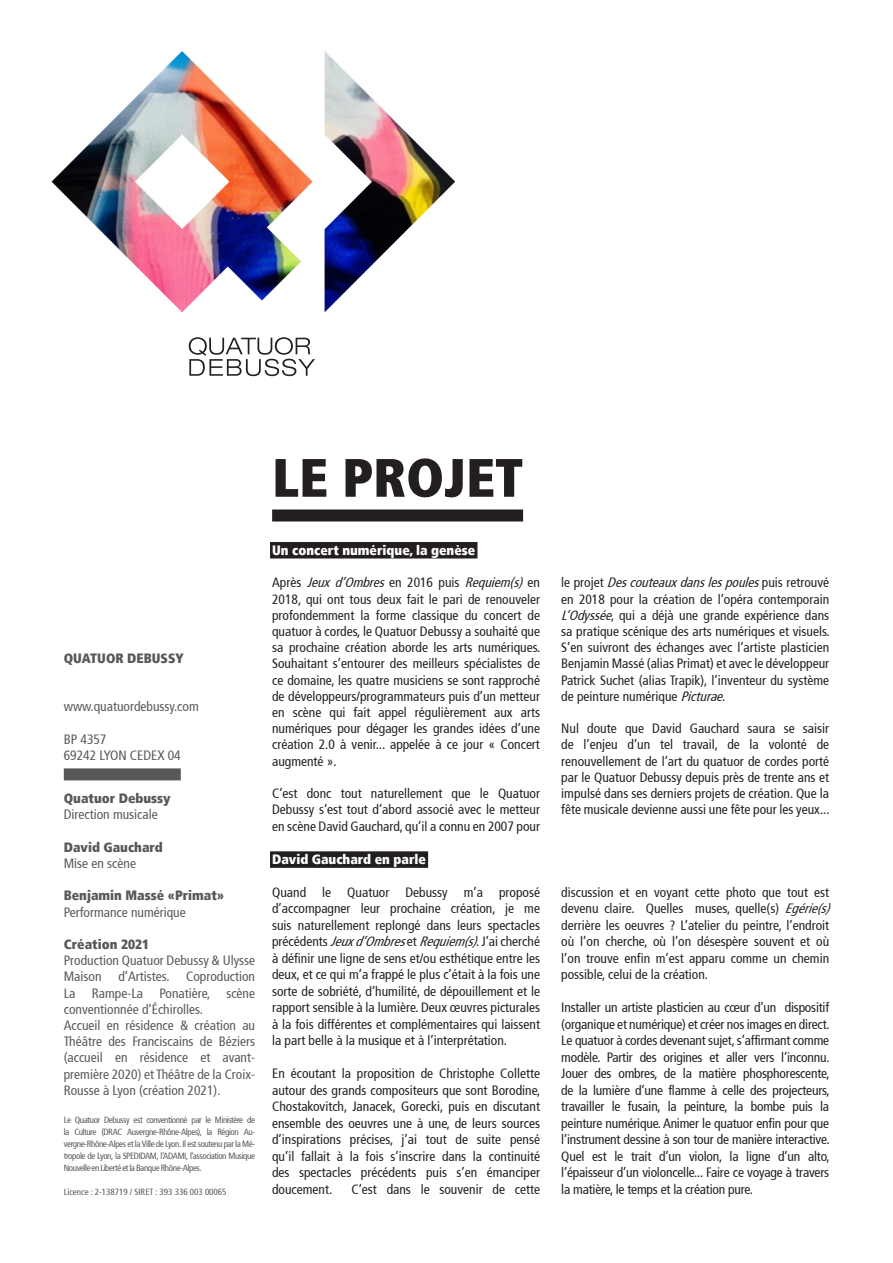
<style>
.page{position:relative;width:893px;height:1263px;background:#fff}
.page>*{position:absolute;margin:0;border:0;box-sizing:border-box;transform-origin:0 0}
.t1{font:54px "Frutiger 87 Cond Extra Blk";color:#231f20}
.t2{font:condensed 13.5px/16.5px "Frutiger 57";color:#231f20;text-align:justify}
.t3{font:condensed 13.5px/16.2px "Frutiger 57";color:#57585a;text-align:justify}
.t4{font:13.5px "Frutiger 87 Cond Extra Blk";color:#57585a}
.t5{font:13.5px "Frutiger 87 Cond Extra Blk";color:#fff}
.t6{font:condensed 9px/12px "Frutiger 57";letter-spacing:-.045em;color:#57585a;text-align:justify}
.t7{font:condensed 9px "Frutiger 57";color:#57585a}
.s1{font-style:italic}
</style>
<div class="page">
<div style="left:64px;top:768px;width:117px;height:12px;background:#57585a"></div>
<svg style="left:189px;top:337px;width:126px;height:39px"></svg>
<div style="left:272px;top:509px;width:251px;height:12px;background:#231f20"></div>
<div style="left:270px;top:542px;width:207px;height:16px;background:#231f20"></div>
<div style="left:270px;top:851px;width:158px;height:17px;background:#231f20"></div>
<img style="left:51px;top:51px;width:404px;height:261px">
<p class="t1" style="left:272px;top:445px;width:252px">LE PROJET</p>
<p class="t4" style="left:64px;top:650px;width:122px">QUATUOR DEBUSSY</p>
<p class="t3" style="left:64px;top:699px;width:136px">www.quatuordebussy.com</p>
<p class="t3" style="left:64px;top:731px;width:44px">BP 4357</p>
<p class="t3" style="left:64px;top:747px;width:119px">69242 LYON CEDEX 04</p>
<p class="t4" style="left:64px;top:790px;width:108px">Quatuor Debussy</p>
<p class="t3" style="left:64px;top:807px;width:95px">Direction musicale</p>
<p class="t4" style="left:64px;top:839px;width:101px">David Gauchard</p>
<p class="t3" style="left:64px;top:855px;width:74px">Mise en scène</p>
<p class="t4" style="left:64px;top:887px;width:162px">Benjamin Massé «Primat»</p>
<p class="t3" style="left:64px;top:904px;width:123px">Performance numérique</p>
<p class="t4" style="left:64px;top:936px;width:87px">Création 2021</p>
<p class="t3" style="left:64px;top:952px;width:193px">Production Quatuor Debussy &amp; Ulysse<br>Maison</p>
<p class="t3" style="left:64px;top:969px;width:193px;text-indent:55px">d’Artistes. Coproduction La Rampe-La Ponatière, scène conventionnée d’Échirolles.</p>
<p class="t3" style="left:64px;top:1017px;width:193px">Accueil en résidence &amp; création au Théâtre des Franciscains de Béziers (accueil en résidence et avant&shy;première 2020) et Théâtre de la Croix-Rousse à Lyon (création 2021).</p>
<p class="t6" style="left:64px;top:1114px;width:193px">Le Quatuor Debussy est conventionné par le Ministère de la Culture (DRAC Auvergne-Rhône-Alpes), la Région Au&shy;vergne-Rhône-Alpes et la Ville de Lyon. Il est soutenu par la Mé&shy;tropole de Lyon, la SPEDIDAM, l’ADAMI, l’association Musique Nouvelle en Liberté et la Banque Rhône-Alpes.</p>
<p class="t7" style="left:64px;top:1186px;width:164px">Licence : 2-138719 / SIRET : 393 336 003 00065</p>
<p class="t5" style="left:272px;top:542px;width:205px">Un concert numérique, la genèse</p>
<p class="t2" style="left:272px;top:575px;width:270px">A p r è s <span class="s1">Jeux d’Ombres</span> e n 2 0 1 6 p u i s <span class="s1">Requiem(s)</span> e n 2018, qui ont tous deux fait le pari de renouveler profondemment la forme classique du concert de quatuor à cordes, le Quatuor Debussy a souhaité que sa prochaine création aborde les arts numériques.<br>Souhaitant s’entourer des meilleurs spécialistes de ce domaine, les quatre musiciens se sont rapproché de développeurs/programmateurs puis d’un metteur en scène qui fait appel régulièrement aux arts numériques pour dégager les grandes idées d’une création 2.0 à venir... appelée à ce jour « Concert augmenté ».</p>
<p class="t2" style="left:272px;top:785px;width:269px">C’est donc tout naturellement que le Quatuor Debussy s’est tout d’abord associé avec le metteur en scène David Gauchard, qu’il a connu en 2007 pour</p>
<p class="t5" style="left:272px;top:851px;width:155px">David Gauchard en parle</p>
<p class="t2" style="left:272px;top:884px;width:269px;text-align:left">Quand le Quatuor Debussy m’a proposé d’accompagner leur prochaine création, je me suis naturellement replongé dans leurs spectacles p r é c é d e n t s <span class="s1">Jeuxd’Ombres</span>e t <span class="s1">Requiem(s)</span>. J ’ a i c h e r c h é à définir une ligne de sens et/ou esthétique entre les deux, et ce qui m’a frappé le plus c’était à la fois une sorte de sobriété, d’humilité, de dépouillement et le rapport sensible à la lumière. Deux œuvres picturales à la fois différentes et complémentaires qui laissent la part belle à la musique et à l’interprétation.</p>
<p class="t2" style="left:272px;top:1065px;width:270px;text-align:left">En écoutant la proposition de Christophe Collette autour des grands compositeurs que sont Borodine, Chostakovitch, Janacek, Gorecki, puis en discutant ensemble des oeuvres une à une, de leurs sources d’inspirations précises, j’ai tout de suite pensé qu’il fallait à la fois s’inscrire dans la continuité des spectacles précédents puis s’en émanciper doucement.</p>
<p class="t2" style="left:351px;top:1181px;width:190px">C’est dans le souvenir de cette</p>
<p class="t2" style="left:561px;top:575px;width:270px">l e p r o j e t <span class="s1">Descouteauxdanslespoules</span>p u i s r e t r o u v é en 2018 pour la création de l’opéra contemporain <span class="s1">L’Odyssée</span>, qui a déjà une grande expérience dans sa pratique scénique des arts numériques et visuels.<br>S’en suivront des échanges avec l’artiste plasticien Benjamin Massé (alias Primat) et avec le développeur Patrick Suchet (alias Trapik), l’inventeur du système de peinture numérique <span class="s1">Picturae</span>.</p>
<p class="t2" style="left:561px;top:721px;width:270px">Nul doute que David Gauchard saura se saisir de l’enjeu d’un tel travail, de la volonté de renouvellement de l’art du quatuor de cordes porté par le Quatuor Debussy depuis près de trente ans et impulsé dans ses derniers projets de création. Que la fête musicale devienne aussi une fête pour les yeux...</p>
<p class="t2" style="left:561px;top:884px;width:275px;text-align:left">discussion et en voyant cette photo que tout est devenu claire. Quelles muses, quelle(s) <span class="s1">Egérie(s) </span>derrière les oeuvres ? L’atelier du peintre, l’endroit où l’on cherche, où l’on désespère souvent et où l’on trouve enfin m’est apparu comme un chemin possible, celui de la création.</p>
<p class="t2" style="left:561px;top:999px;width:270px">Installer un artiste plasticien au cœur d’un dispositif (organique et numérique) et créer nos images en direct.<br>Le quatuor à cordes devenant sujet, s’affirmant comme modèle. Partir des origines et aller vers l’inconnu.<br>Jouer des ombres, de la matière phosphorescente, de la lumière d’une flamme à celle des projecteurs, travailler le fusain, la peinture, la bombe puis la peinture numérique. Animer le quatuor enfin pour que l’instrument dessine à son tour de manière interactive.<br>Quel est le trait d’un violon, la ligne d’un alto, l’épaisseur d’un violoncelle... Faire ce voyage à travers la matière, le temps et la création pure.</p>
</div>
